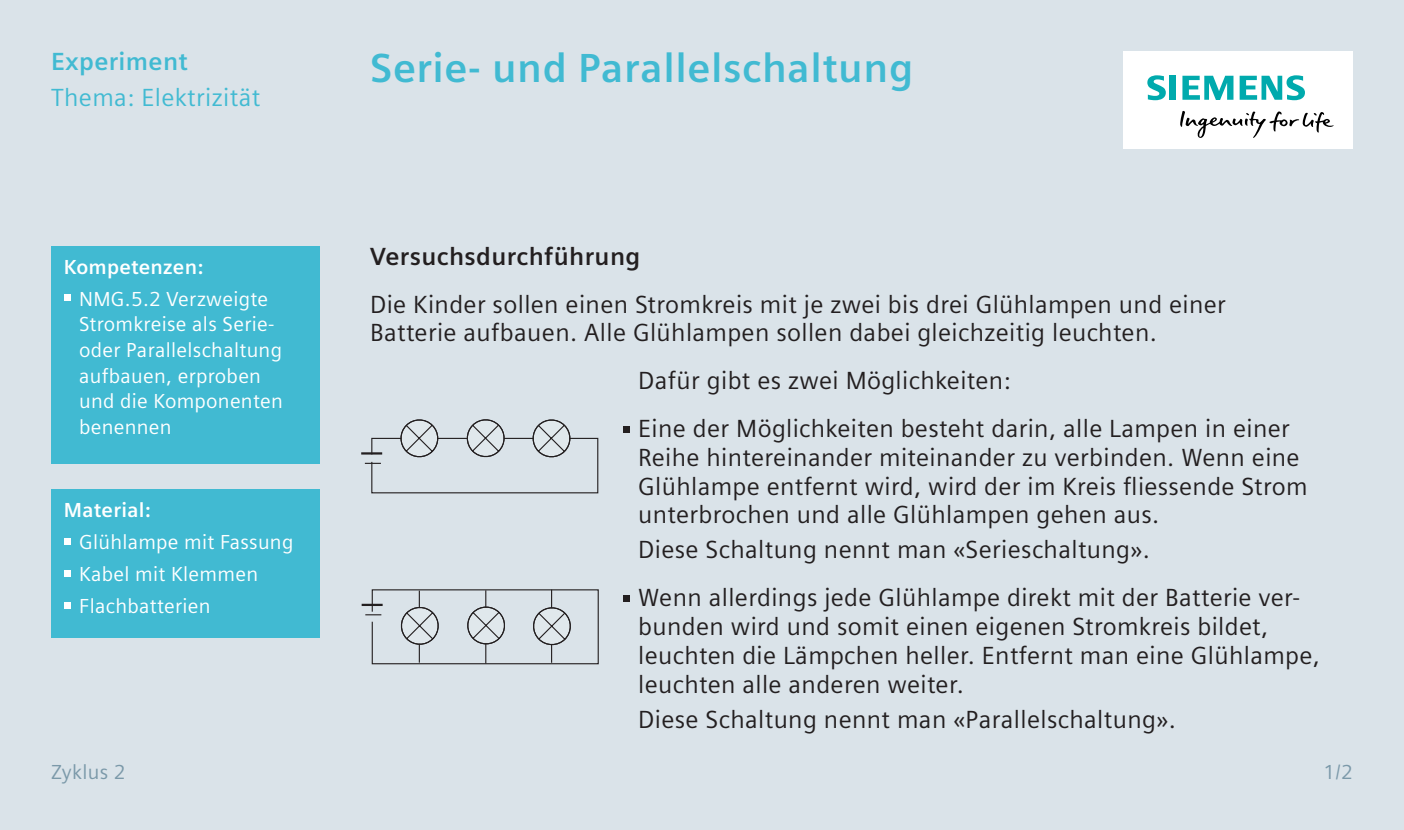
<style>
.page{position:relative;width:1404px;height:830px;background:#fff}
.page>*{position:absolute;margin:0;border:0;box-sizing:border-box;transform-origin:0 0}
.t1{font:700 40.5px "Siemens Sans";letter-spacing:.015em;color:#41bad2}
.t2{font:24.75px/28.8px "Siemens Sans";letter-spacing:.015em;color:#231f20}
.t3{font:700 24.75px "Siemens Sans";letter-spacing:.015em;color:#231f20}
.t4{font:24.75px "Siemens Sans";letter-spacing:.015em;color:#41bad2}
.t5{font:700 24.75px "Siemens Sans";letter-spacing:.015em;color:#41bad2}
.t6{font:20.25px/25.4px "Siemens Sans";letter-spacing:.015em;color:#fff}
.t7{font:700 20.25px "Siemens Sans";letter-spacing:.015em;color:#fff}
.t8{font:20.25px "Siemens Sans";letter-spacing:.015em;color:#7b99a9}
</style>
<div class="page">
<div style="left:0;top:0;width:1403px;height:829px;background:#dae3e9"></div>
<div style="left:622px;top:425px;width:7px;height:7px;background:#231f20"></div>
<div style="left:622px;top:594px;width:7px;height:7px;background:#231f20"></div>
<div style="left:1123px;top:51px;width:229px;height:97px;background:#fff"></div>
<svg style="left:1180px;top:111px;width:153px;height:27px"></svg>
<svg style="left:1147px;top:75px;width:29px;height:25px"></svg>
<svg style="left:1182px;top:76px;width:51px;height:24px"></svg>
<svg style="left:1239px;top:75px;width:65px;height:25px"></svg>
<div style="left:51px;top:245px;width:268px;height:218px;background:#41bad2"></div>
<div style="left:64px;top:294px;width:6px;height:7px;background:#fff"></div>
<div style="left:51px;top:489px;width:268px;height:148px;background:#41bad2"></div>
<div style="left:64px;top:537px;width:6px;height:7px;background:#fff"></div>
<div style="left:64px;top:569px;width:6px;height:7px;background:#fff"></div>
<div style="left:64px;top:601px;width:6px;height:7px;background:#fff"></div>
<hr style="left:361px;top:452px;width:21px;height:2px;background:#231f20">
<svg style="left:365px;top:419px;width:234px;height:74px"></svg>
<hr style="left:361px;top:603px;width:21px;height:2px;background:#231f20">
<svg style="left:365px;top:589px;width:234px;height:75px"></svg>
<p class="t5" style="left:51px;top:47px;width:138px">Experiment</p>
<p class="t4" style="left:51px;top:84px;width:211px">Thema: Elektrizität</p>
<p class="t7" style="left:64px;top:255px;width:141px">Kompetenzen:</p>
<p class="t6" style="left:79px;top:286px;width:205px">NMG.5.2 Verzweigte<br>Stromkreise als Serie&shy;oder Parallelschaltung aufbauen, erproben und die Komponenten benennen</p>
<p class="t7" style="left:64px;top:498px;width:88px">Material:</p>
<p class="t6" style="left:79px;top:526px;width:216px;line-height:31.9px">Glühlampe mit Fassung<br>Kabel mit Klemmen<br>Flachbatterien</p>
<h1 class="t1" style="left:370px;top:45px;width:544px">Serie- und Parallelschaltung</h1>
<p class="t3" style="left:370px;top:242px;width:272px">Versuchsdurchführung</p>
<p class="t2" style="left:370px;top:290px;width:857px">Die Kinder sollen einen Stromkreis mit je zwei bis drei Glühlampen und einer<br>Batterie aufbauen. Alle Glühlampen sollen dabei gleichzeitig leuchten.</p>
<p class="t2" style="left:638px;top:357px;width:653px;line-height:47.7px">Dafür gibt es zwei Möglichkeiten:<br>Eine der Möglichkeiten besteht darin, alle Lampen in einer</p>
<p class="t2" style="left:638px;top:443px;width:671px">Reihe hintereinander miteinander zu verbinden. Wenn eine<br>Glühlampe entfernt wird, wird der im Kreis fliessende Strom unterbrochen und alle Glühlampen gehen aus.</p>
<p class="t2" style="left:638px;top:526px;width:661px;line-height:47.9px">Diese Schaltung nennt man «Serieschaltung».<br>Wenn allerdings jede Glühlampe direkt mit der Batterie ver-</p>
<p class="t2" style="left:638px;top:612px;width:683px">bunden wird und somit einen eigenen Stromkreis bildet, leuchten die Lämpchen heller. Entfernt man eine Glühlampe, leuchten alle anderen weiter.</p>
<p class="t2" style="left:638px;top:704px;width:539px">Diese Schaltung nennt man «Parallelschaltung».</p>
<p class="t8" style="left:51px;top:760px;width:76px">Zyklus 2</p>
<p class="t8" style="left:1323px;top:760px;width:31px">1/2</p>
</div>
